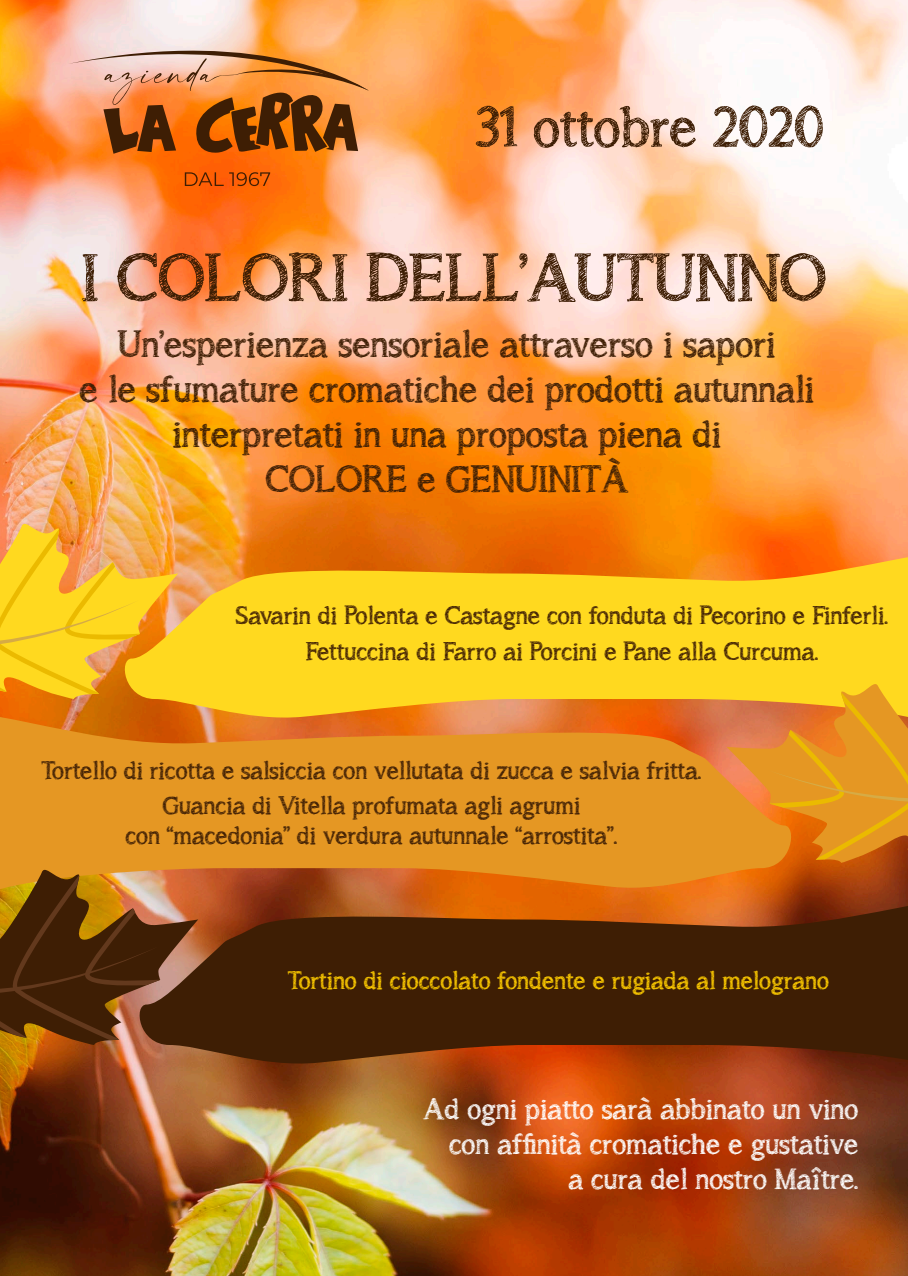
<style>
.page{position:relative;width:908px;height:1276px;background:#fff}
.page>*{position:absolute;margin:0;border:0;box-sizing:border-box;transform-origin:0 0}
.t1{font:80px "asongforjennifer";color:#3e1e04}
.t2{font:67.6px "asongforjennifer";color:#3e1e04}
.t3{font:45px/45px "asongforjennifer";color:#3e1e04;text-align:center}
.t4{font:35px "asongforjennifer";color:#fff}
.t5{font:30.3px "asongforjennifer";color:#3e1e04}
.t6{font:30px "asongforjennifer";color:#3e1e04}
.t7{font:30px "asongforjennifer";color:#fc0}
</style>
<div class="page">
<img style="left:0;top:0;width:907px;height:1276px">
<svg style="left:68px;top:23px;width:301px;height:131px;background:#d18c57"></svg>
<svg style="left:185px;top:172px;width:38px;height:14px"></svg>
<svg style="left:229px;top:172px;width:41px;height:14px"></svg>
<svg style="left:0;top:516px;width:178px;height:183px;background:#f7be2e"></svg>
<svg style="left:118px;top:544px;width:789px;height:160px;background:#fac11d"></svg>
<svg style="left:726px;top:676px;width:182px;height:187px;background:#e79d1d"></svg>
<svg style="left:0;top:704px;width:797px;height:185px;background:#e28c23"></svg>
<svg style="left:0;top:862px;width:198px;height:183px;background:#784a13"></svg>
<svg style="left:133px;top:889px;width:774px;height:202px;background:#6b320d"></svg>
<p class="t2" style="left:475px;top:91px;width:350px">31 ottobre 2020</p>
<p class="t1" style="left:82px;top:235px;width:745px">I COLORI DELL’AUTUNNO</p>
<p class="t3" style="left:118px;top:321px;width:658px">Un’esperienza sensoriale attraverso i sapori</p>
<p class="t3" style="left:80px;top:366px;width:735px">e le sfumature cromatiche dei prodotti autunnali interpretati in una proposta piena di</p>
<p class="t3" style="left:265px;top:456px;width:364px">COLORE e GENUINITÀ</p>
<p class="t5" style="left:236px;top:598px;width:653px">Savarin di Polenta e Castagne con fonduta di Pecorino e Finferli.</p>
<p class="t5" style="left:305px;top:634px;width:514px">Fettuccina di Farro ai Porcini e Pane alla Curcuma.</p>
<p class="t6" style="left:41px;top:754px;width:661px">Tortello di ricotta e salsiccia con vellutata di zucca e salvia fritta.</p>
<p class="t6" style="left:162px;top:789px;width:419px">Guancia di Vitella profumata agli agrumi</p>
<p class="t6" style="left:125px;top:819px;width:493px">con “macedonia” di verdura autunnale “arrostita”.</p>
<p class="t7" style="left:288px;top:964px;width:542px">Tortino di cioccolato fondente e rugiada al melograno</p>
<p class="t4" style="left:423px;top:1090px;width:436px">Ad ogni piatto sarà abbinato un vino</p>
<p class="t4" style="left:449px;top:1125px;width:410px">con affinità cromatiche e gustative</p>
<p class="t4" style="left:568px;top:1160px;width:291px">a cura del nostro Maître.</p>
</div>
